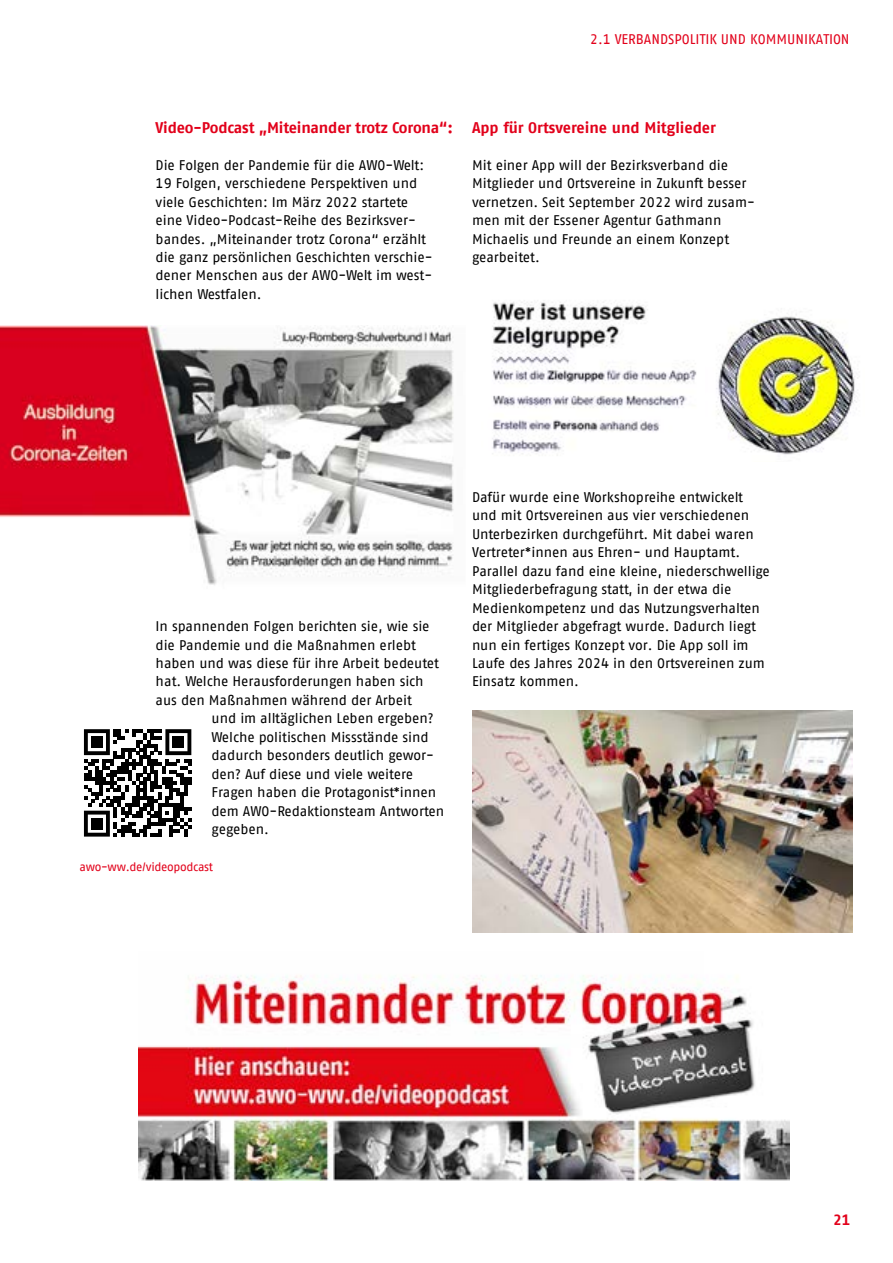
<style>
.page{position:relative;width:893px;height:1263px;background:#fff}
.page>*{position:absolute;margin:0;border:0;box-sizing:border-box;transform-origin:0 0}
.t1{font:700 15.45px "AWO Fago Office";letter-spacing:-.01em;color:#e2001a}
.t2{font:700 15px "AWO Fago Office";color:#e2001a}
.t3{font:13.95px/18.5px "AWO Fago Office";color:#000}
.t4{font:13.95px "AWO Fago Office";color:#e2001a}
.t5{font:12px "AWO Fago Office";letter-spacing:-.025em;color:#e2001a}
</style>
<div class="page">
<img style="left:139px;top:975px;width:650px;height:205px">
<img style="left:472px;top:711px;width:381px;height:222px">
<img style="left:0;top:325px;width:454px;height:260px">
<img style="left:492px;top:302px;width:205px;height:154px">
<img style="left:716px;top:314px;width:142px;height:141px">
<svg style="left:84px;top:729px;width:107px;height:107px"></svg>
<div style="left:91px;top:737px;width:11px;height:11px;background:#000"></div>
<div style="left:173px;top:737px;width:11px;height:11px;background:#000"></div>
<div style="left:91px;top:818px;width:11px;height:11px;background:#000"></div>
<p class="t4" style="left:590px;top:32px;width:261px">2.1 VERBANDSPOLITIK UND KOMMUNIKATION</p>
<p class="t1" style="left:156px;top:118px;width:299px">Video-Podcast „Miteinander trotz Corona“:</p>
<p class="t3" style="left:156px;top:156px;width:278px">Die Folgen der Pandemie für die AWO-Welt:<br>19 Folgen, verschiedene Perspektiven und viele Geschichten: Im März 2022 startete eine Video-Podcast-Reihe des Bezirksver&shy;bandes. „Miteinander trotz Corona“ erzählt die ganz persönlichen Geschichten verschie&shy;dener Menschen aus der AWO-Welt im west&shy;lichen Westfalen.</p>
<p class="t1" style="left:472px;top:118px;width:245px">App für Ortsvereine und Mitglieder</p>
<p class="t3" style="left:472px;top:156px;width:284px">Mit einer App will der Bezirksverband die Mitglieder und Ortsvereine in Zukunft besser vernetzen. Seit September 2022 wird zusam&shy;men mit der Essener Agentur Gathmann Michaelis und Freunde an einem Konzept gearbeitet.</p>
<p class="t3" style="left:156px;top:617px;width:275px">In spannenden Folgen berichten sie, wie sie</p>
<p class="t3" style="left:156px;top:635px;width:262px">die Pandemie und die Maßnahmen erlebt</p>
<p class="t3" style="left:156px;top:654px;width:285px">haben und was diese für ihre Arbeit bedeutet</p>
<p class="t3" style="left:156px;top:672px;width:269px">hat. Welche Herausforderungen haben sich</p>
<p class="t3" style="left:156px;top:691px;width:258px">aus den Maßnahmen während der Arbeit</p>
<p class="t3" style="left:212px;top:709px;width:224px">und im alltäglichen Leben ergeben?</p>
<p class="t3" style="left:212px;top:727px;width:219px">Welche politischen Missstände sind</p>
<p class="t3" style="left:212px;top:746px;width:224px">dadurch besonders deutlich gewor-</p>
<p class="t3" style="left:212px;top:764px;width:203px">den? Auf diese und viele weitere</p>
<p class="t3" style="left:212px;top:783px;width:226px">Fragen haben die Protagonist*innen</p>
<p class="t3" style="left:212px;top:801px;width:234px">dem AWO-Redaktionsteam Antworten</p>
<p class="t3" style="left:212px;top:820px;width:59px">gegeben.</p>
<p class="t5" style="left:79px;top:860px;width:135px">awo-ww.de/videopodcast</p>
<p class="t3" style="left:472px;top:488px;width:299px">Dafür wurde eine Workshopreihe entwickelt und mit Ortsvereinen aus vier verschiedenen Unterbezirken durchgeführt. Mit dabei waren Vertreter*innen aus Ehren- und Hauptamt.<br>Parallel dazu fand eine kleine, niederschwellige Mitgliederbefragung statt, in der etwa die Medienkompetenz und das Nutzungsverhalten der Mitglieder abgefragt wurde. Dadurch liegt nun ein fertiges Konzept vor. Die App soll im Laufe des Jahres 2024 in den Ortsvereinen zum Einsatz kommen.</p>
<p class="t2" style="left:833px;top:1211px;width:19px">21</p>
</div>
